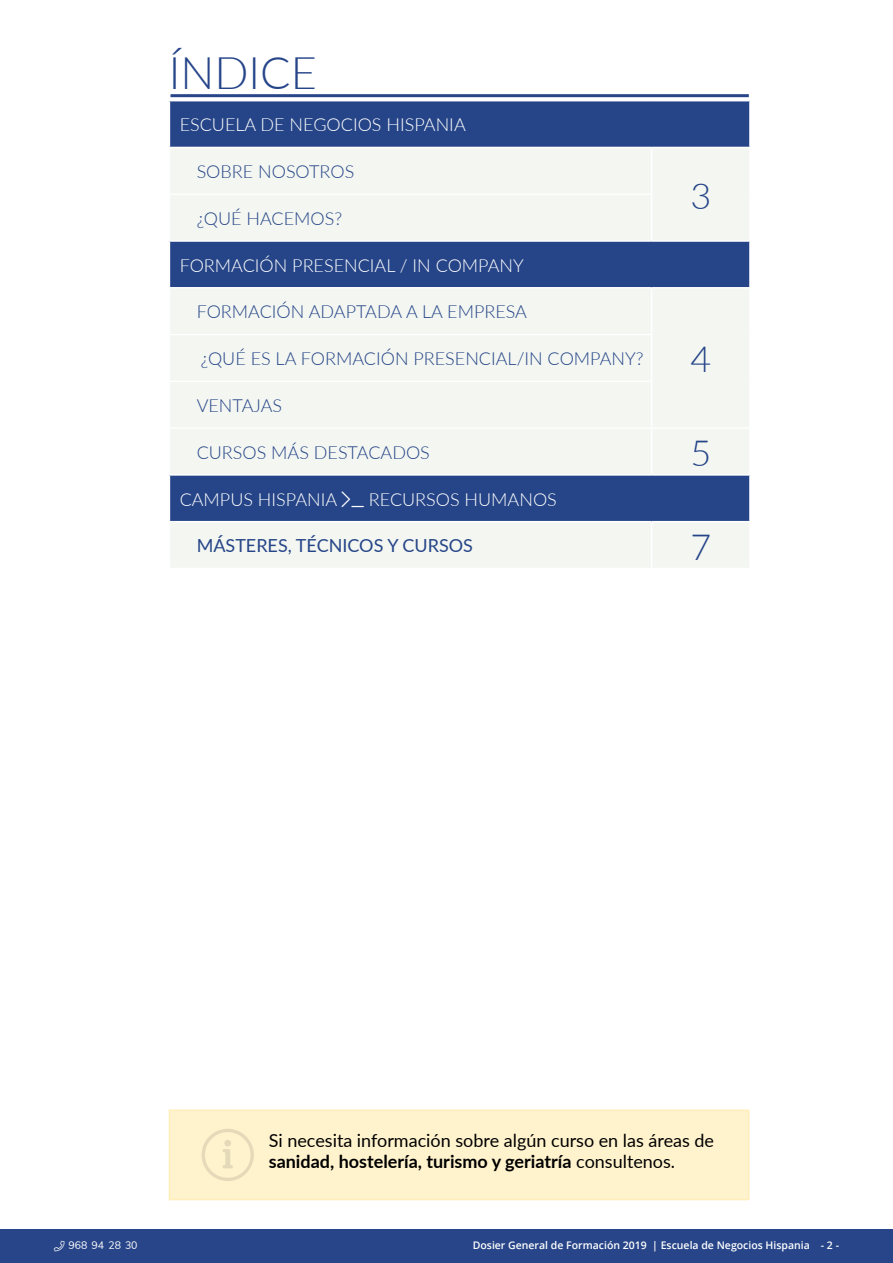
<style>
.page{position:relative;width:893px;height:1263px;background:#fff}
.page>*{position:absolute;margin:0;border:0;box-sizing:border-box;transform-origin:0 0}
.t1{font:300 45px "Lato";color:#264589}
.t2{font:300 36px "Lato";color:#264588}
.t3{font:300 18px "Lato";color:#264588}
.t4{font:18px/21.6px "Lato";color:#000}
.t5{font:300 18px "Lato";color:#fff}
.t6{font:18px "Lato";color:#264588}
.t7{font:600 10.5px "Open Sans";color:#fff}
.s1{font-weight:700}
</style>
<div class="page">
<div style="left:0;top:1229px;width:893px;height:34px;background:#274588"></div>
<hr style="left:171px;top:94px;width:578px;height:3px;background:#274588">
<div style="left:169px;top:1109px;width:580px;height:91px;background:#fff3cd;border:2px solid #ffeeba"></div>
<div style="left:169px;top:101px;width:581px;height:46px;background:#264588"></div>
<div style="left:170px;top:148px;width:579px;height:419px;background:#f3f6f1"></div>
<div style="left:169px;top:241px;width:581px;height:47px;background:#264588"></div>
<div style="left:170px;top:289px;width:481px;height:185px;background:#f3f6f1"></div>
<div style="left:169px;top:475px;width:581px;height:47px;background:#264588"></div>
<hr style="left:169px;top:101px;width:1px;height:46px;background:#fff">
<hr style="left:749px;top:101px;width:2px;height:46px;background:#fff">
<hr style="left:651px;top:148px;width:1px;height:45px;background:#fff">
<hr style="left:169px;top:193px;width:483px;height:2px;background:#fff">
<hr style="left:651px;top:195px;width:1px;height:45px;background:#fff">
<hr style="left:169px;top:240px;width:483px;height:2px;background:#fff">
<hr style="left:169px;top:242px;width:1px;height:45px;background:#fff">
<hr style="left:652px;top:240px;width:99px;height:2px;background:#fff">
<hr style="left:749px;top:242px;width:2px;height:45px;background:#fff">
<hr style="left:651px;top:289px;width:1px;height:45px;background:#fff">
<hr style="left:651px;top:335px;width:1px;height:46px;background:#fff">
<hr style="left:651px;top:382px;width:1px;height:45px;background:#fff">
<hr style="left:651px;top:429px;width:1px;height:45px;background:#fff">
<hr style="left:651px;top:522px;width:1px;height:46px;background:#fff">
<hr style="left:169px;top:287px;width:483px;height:2px;background:#fff">
<hr style="left:652px;top:287px;width:99px;height:2px;background:#fff">
<hr style="left:169px;top:334px;width:483px;height:1px;background:#fff">
<hr style="left:169px;top:381px;width:483px;height:1px;background:#fff">
<hr style="left:169px;top:427px;width:483px;height:2px;background:#fff">
<hr style="left:652px;top:427px;width:99px;height:2px;background:#fff">
<hr style="left:169px;top:474px;width:483px;height:2px;background:#fff">
<hr style="left:169px;top:476px;width:1px;height:45px;background:#fff">
<hr style="left:652px;top:474px;width:99px;height:2px;background:#fff">
<hr style="left:749px;top:476px;width:2px;height:45px;background:#fff">
<hr style="left:169px;top:521px;width:483px;height:1px;background:#fff">
<hr style="left:652px;top:521px;width:99px;height:1px;background:#fff">
<h1 class="t1" style="left:169px;top:42px;width:150px">ÍNDICE</h1>
<p class="t5" style="left:180px;top:112px;width:288px">ESCUELA DE NEGOCIOS HISPANIA</p>
<p class="t3" style="left:197px;top:159px;width:159px">SOBRE NOSOTROS</p>
<h2 class="t2" style="left:690px;top:171px;width:22px">3</h2>
<p class="t3" style="left:197px;top:206px;width:147px">¿QUÉ HACEMOS?</p>
<p class="t5" style="left:180px;top:253px;width:346px">FORMACIÓN PRESENCIAL / IN COMPANY</p>
<p class="t3" style="left:197px;top:299px;width:332px">FORMACIÓN ADAPTADA A LA EMPRESA</p>
<p class="t3" style="left:201px;top:346px;width:444px">¿QUÉ ES LA FORMACIÓN PRESENCIAL/IN COMPANY?</p>
<h2 class="t2" style="left:690px;top:334px;width:22px">4</h2>
<p class="t3" style="left:197px;top:393px;width:87px">VENTAJAS</p>
<p class="t3" style="left:197px;top:440px;width:235px">CURSOS MÁS DESTACADOS</p>
<h2 class="t2" style="left:690px;top:428px;width:22px">5</h2>
<p class="t5" style="left:180px;top:487px;width:159px">CAMPUS HISPANIA</p>
<p class="t5" style="left:369px;top:487px;width:189px">RECURSOS HUMANOS</p>
<p class="t6" style="left:197px;top:533px;width:278px">MÁSTERES, TÉCNICOS Y CURSOS</p>
<h2 class="t2" style="left:690px;top:522px;width:22px">7</h2>
<p class="t4" style="left:269px;top:1129px;width:447px">Si necesita información sobre algún curso en las áreas de <span class="s1">sanidad, hostelería, turismo y geriatría</span> consultenos.</p>
<p class="t7" style="left:473px;top:1238px;width:368px">Dosier General de Formación 2019 | Escuela de Negocios Hispania - 2 -</p>
</div>
